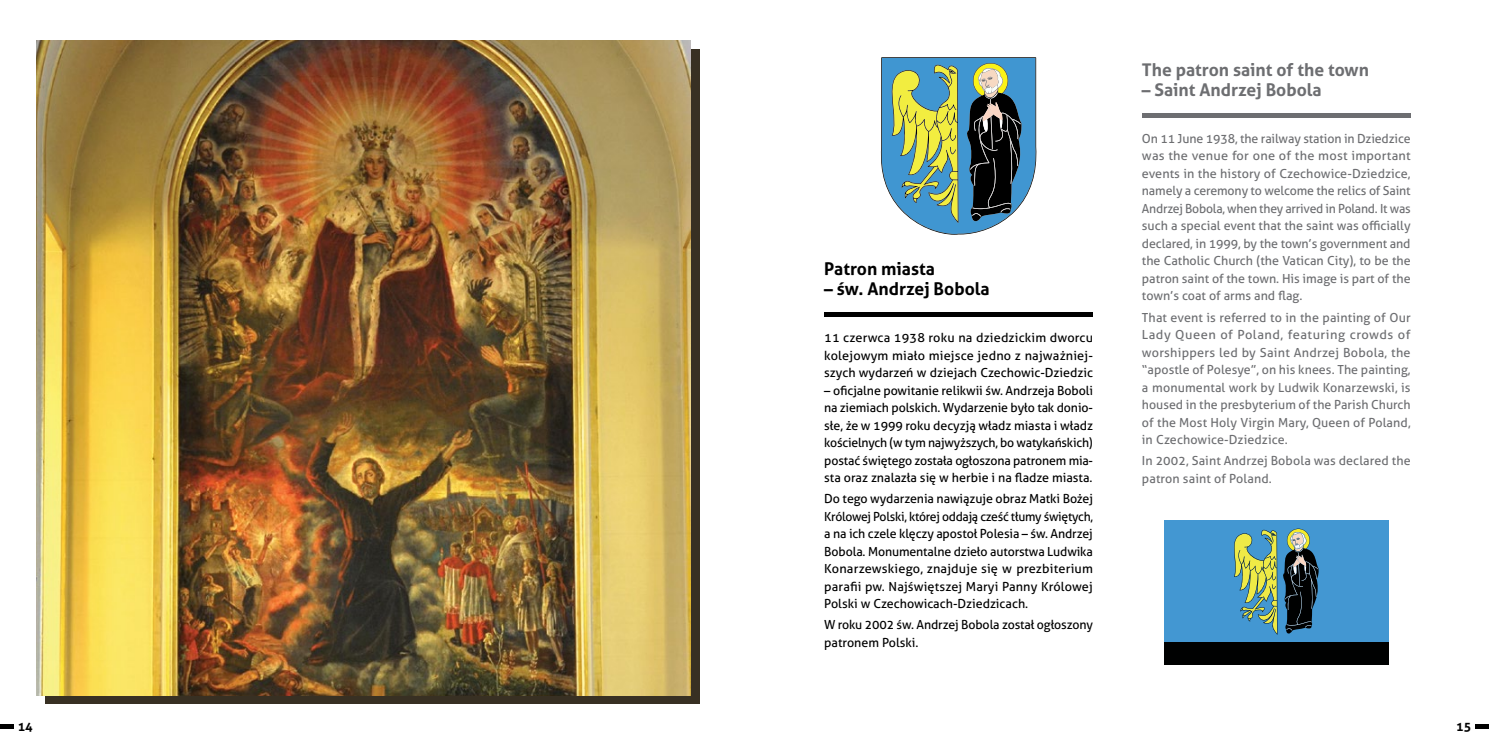
<style>
.page{position:relative;width:1489px;height:745px;background:#fff}
.page>*{position:absolute;margin:0;border:0;box-sizing:border-box;transform-origin:0 0}
.t1{font:700 17.5px "Aller";color:#6d6e71}
.t2{font:700 17.5px "Aller";color:#000}
.t3{font:12.5px/17.5px "Aller";letter-spacing:.01em;color:#6d6e71;text-align:justify}
.t4{font:12.5px/17.5px "Aller";color:#000;text-align:justify}
.t5{font:700 12.5px "Aller";color:#000}
</style>
<div class="page">
<div style="left:0;top:723px;width:13px;height:5px;background:#000"></div>
<svg style="left:45px;top:49px;width:654px;height:654px;background:#453b28"></svg>
<img style="left:36px;top:41px;width:654px;height:654px">
<div style="left:1475px;top:723px;width:13px;height:5px;background:#000"></div>
<div style="left:824px;top:312px;width:268px;height:5px;background:#000"></div>
<div style="left:1141px;top:113px;width:269px;height:5px;background:#6d6e71"></div>
<svg style="left:881px;top:57px;width:156px;height:177px;background:#6e918b"></svg>
<div style="left:1164px;top:519px;width:224px;height:122px;background:#4397d2"></div>
<div style="left:1164px;top:641px;width:224px;height:23px;background:#000101"></div>
<svg style="left:1234px;top:528px;width:85px;height:106px"></svg>
<h1 class="t2" style="left:824px;top:258px;width:112px">Patron miasta</h1>
<h1 class="t2" style="left:824px;top:278px;width:167px">– św. Andrzej Bobola</h1>
<p class="t4" style="left:824px;top:328px;width:270px">11 czerwca 1938 roku na dziedzickim dworcu kolejowym miało miejsce jedno z najważniej&shy;szych wydarzeń w dziejach Czechowic-Dziedzic</p>
<p class="t4" style="left:824px;top:381px;width:270px">– oficjalne powitanie relikwii św. Andrzeja Boboli na ziemiach polskich. Wydarzenie było tak donio&shy;słe, że w 1999 roku decyzją władz miasta i władz kościelnych (w tym najwyższych, bo watykańskich) postać świętego została ogłoszona patronem mia&shy;sta oraz znalazła się w herbie i na fladze miasta.</p>
<p class="t4" style="left:824px;top:489px;width:270px">Do tego wydarzenia nawiązuje obraz Matki Bożej Królowej Polski, której oddają cześć tłumy świętych, a na ich czele klęczy apostoł Polesia – św. Andrzej Bobola. Monumentalne dzieło autorstwa Ludwika Konarzewskiego, znajduje się w prezbiterium parafii pw. Najświętszej Maryi Panny Królowej Polski w Czechowicach-Dziedzicach.</p>
<p class="t4" style="left:824px;top:615px;width:270px">W roku 2002 św. Andrzej Bobola został ogłoszony patronem Polski.</p>
<h1 class="t1" style="left:1141px;top:59px;width:229px">The patron saint of the town</h1>
<h1 class="t1" style="left:1141px;top:79px;width:181px">– Saint Andrzej Bobola</h1>
<p class="t3" style="left:1141px;top:129px;width:270px">On 11 June 1938, the railway station in Dziedzice was the venue for one of the most important events in the history of Czechowice-Dziedzice, namely a ceremony to welcome the relics of Saint Andrzej Bobola, when they arrived in Poland. It was such a special event that the saint was officially declared, in 1999, by the town’s government and the Catholic Church (the Vatican City), to be the patron saint of the town. His image is part of the town’s coat of arms and flag.</p>
<p class="t3" style="left:1141px;top:308px;width:270px">That event is referred to in the painting of Our Lady Queen of Poland, featuring crowds of worshippers led by Saint Andrzej Bobola, the “apostle of Polesye”, on his knees. The painting, a monumental work by Ludwik Konarzewski, is housed in the presbyterium of the Parish Church of the Most Holy Virgin Mary, Queen of Poland, in Czechowice-Dziedzice.</p>
<p class="t3" style="left:1141px;top:451px;width:270px">In 2002, Saint Andrzej Bobola was declared the patron saint of Poland.</p>
<p class="t5" style="left:18px;top:718px;width:16px">14</p>
<p class="t5" style="left:1455px;top:718px;width:16px">15</p>
</div>
